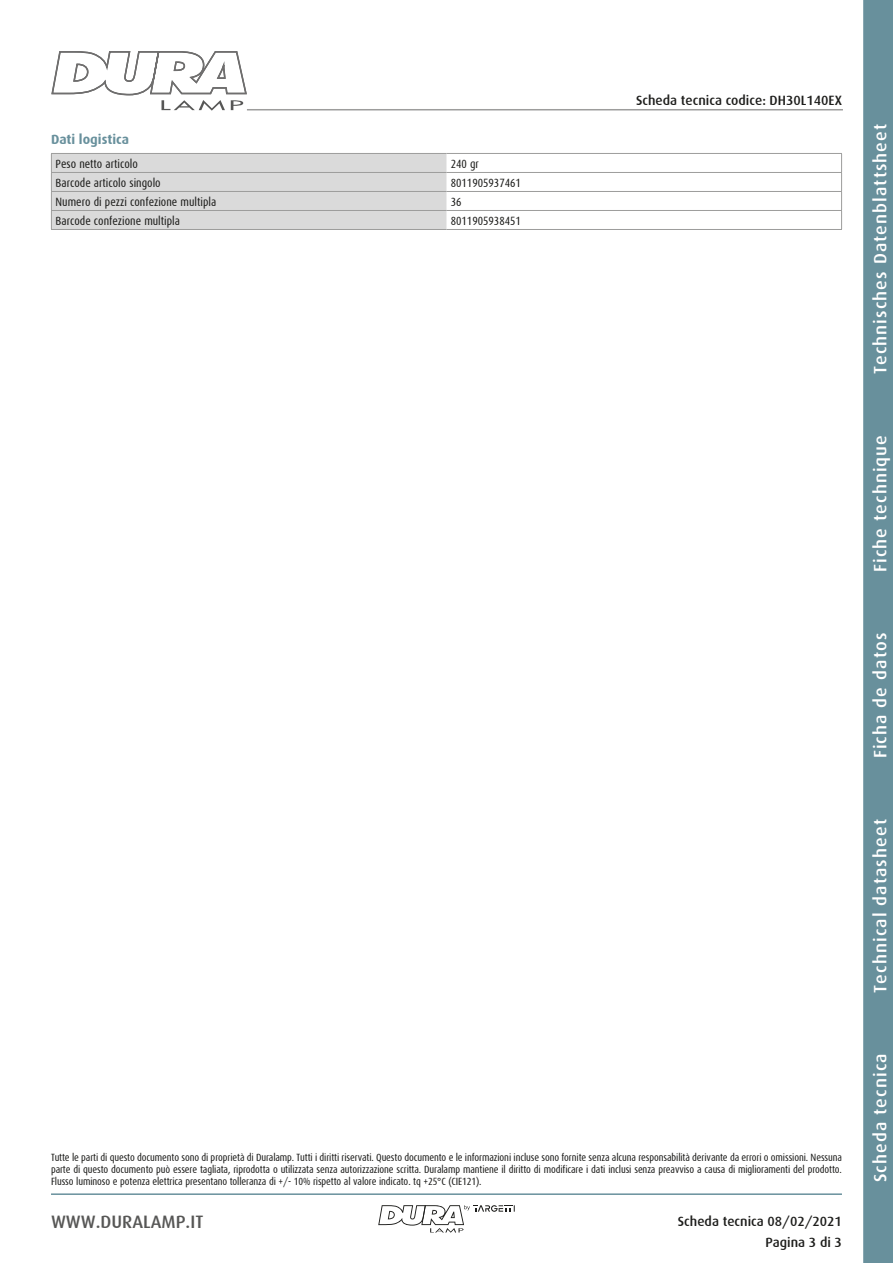
<style>
.page{position:relative;width:893px;height:1263px;background:#fff}
.page>*{position:absolute;margin:0;border:0;box-sizing:border-box;transform-origin:0 0}
.t1{font:500 18px "Dax";letter-spacing:.06em;color:#fff}
.t2{font:500 18px "Dax";color:#575756}
.t3{font:500 13.5px/21.3px "Dax";color:#1d1d1b;text-align:right}
.t4{font:700 13.5px "Dax";color:#68909c}
.t5{font:12px "Dax Condensed";color:#1d1d1b}
.t6{font:10.5px/12px "Dax Condensed";letter-spacing:-.01em;color:#1d1d1b;text-align:justify}
</style>
<div class="page">
<svg style="left:863px;top:0;width:30px;height:1263px;background:#6b929e"></svg>
<hr style="left:51px;top:1193px;width:791px;height:2px;background:#68909c">
<svg style="left:51px;top:51px;width:197px;height:60px"></svg>
<svg style="left:378px;top:1205px;width:137px;height:28px"></svg>
<hr style="left:247px;top:109px;width:596px;height:1px;background:#9d9d9c">
<hr style="left:446px;top:153px;width:396px;height:1px;background:#9d9d9c">
<hr style="left:446px;top:172px;width:396px;height:1px;background:#9d9d9c">
<hr style="left:446px;top:191px;width:396px;height:1px;background:#9d9d9c">
<hr style="left:446px;top:210px;width:396px;height:1px;background:#9d9d9c">
<svg style="left:841px;top:154px;width:1px;height:75px"></svg>
<hr style="left:446px;top:229px;width:396px;height:1px;background:#9d9d9c">
<div style="left:51px;top:153px;width:395px;height:76px;background:#dadada"></div>
<hr style="left:51px;top:229px;width:395px;height:1px;background:#9d9d9c">
<p class="t4" style="left:51px;top:132px;width:80px">Dati logistica</p>
<p class="t5" style="left:56px;top:157px;width:84px">Peso netto articolo</p>
<p class="t5" style="left:451px;top:157px;width:30px">240 gr</p>
<p class="t5" style="left:56px;top:177px;width:107px">Barcode articolo singolo</p>
<p class="t5" style="left:451px;top:177px;width:72px">8011905937461</p>
<p class="t5" style="left:56px;top:196px;width:162px">Numero di pezzi confezione multipla</p>
<p class="t5" style="left:451px;top:196px;width:12px">36</p>
<p class="t5" style="left:56px;top:215px;width:126px">Barcode confezione multipla</p>
<p class="t5" style="left:451px;top:215px;width:72px">8011905938451</p>
<p class="t3" style="left:636px;top:90px;width:207px">Scheda tecnica codice: DH30L140EX</p>
<p class="t6" style="left:51px;top:1151px;width:792px">Tutte le parti di questo documento sono di proprietà di Duralamp. Tutti i diritti riservati. Questo documento e le informazioni incluse sono fornite senza alcuna responsabilità derivante da errori o omissioni. Nessuna parte di questo documento può essere tagliata, riprodotta o utilizzata senza autorizzazione scritta. Duralamp mantiene il diritto di modificare i dati inclusi senza preavviso a causa di miglioramenti del prodotto.<br>Flusso luminoso e potenza elettrica presentano tolleranza di +/- 10% rispetto al valore indicato. tq +25°C (CIE121).</p>
<h1 class="t2" style="left:51px;top:1212px;width:154px">WWW.DURALAMP.IT</h1>
<p class="t3" style="left:678px;top:1211px;width:166px">Scheda tecnica 08/02/2021<br>Pagina 3 di 3</p>
<h1 class="t1" style="left:870px;top:374px;width:252px;rotate:-90deg">Technisches Datenblattsheet</h1>
<h1 class="t1" style="left:870px;top:572px;width:139px;rotate:-90deg">Fiche technique</h1>
<h1 class="t1" style="left:870px;top:758px;width:127px;rotate:-90deg">Ficha de datos</h1>
<h1 class="t1" style="left:870px;top:993px;width:175px;rotate:-90deg">Technical datasheet</h1>
<h1 class="t1" style="left:870px;top:1182px;width:130px;rotate:-90deg">Scheda tecnica</h1>
</div>
